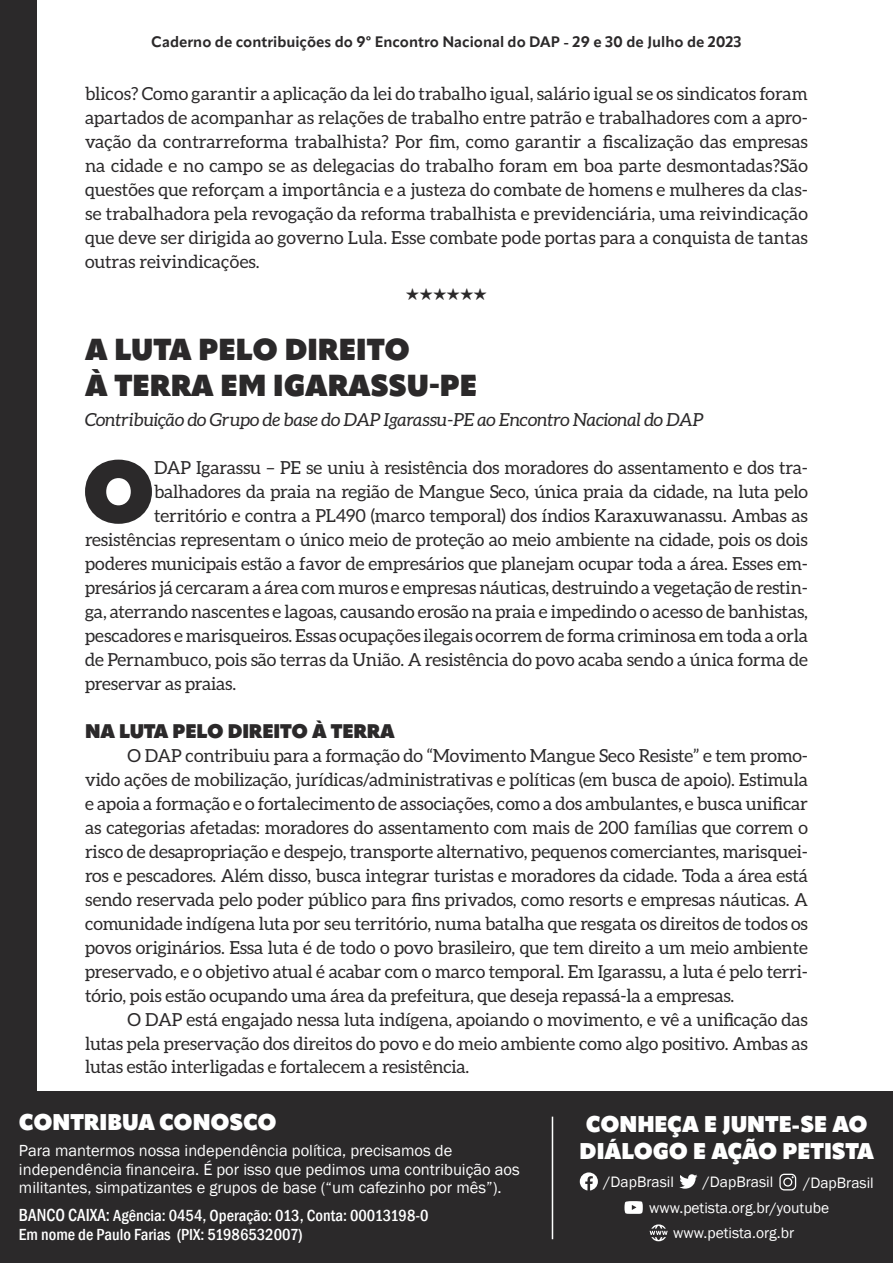
<style>
.page{position:relative;width:893px;height:1263px;background:#fff}
.page>*{position:absolute;margin:0;border:0;box-sizing:border-box;transform-origin:0 0}
.t1{font:800 85.8px "Apparat";color:#2b292a}
.t2{font:800 30px/36px "Apparat";color:#2b292a}
.t3{font:800 22.5px/27px "Apparat";color:#fff}
.t4{font:800 19.5px "Apparat";letter-spacing:-.01em;color:#2b292a}
.t5{font:18px/24px "Aleo";letter-spacing:-.01em;color:#2b292a;text-align:justify}
.t6{font:italic 18px "Aleo";letter-spacing:-.01em;color:#2b292a}
.t7{font:18px "Mercury Numeric G1";color:#2b292a}
.t8{font:16.5px/18.8px "Franklin Gothic";color:#fff}
.t9{font:500 condensed 16.5px/18.8px "Franklin Gothic";color:#fff}
.t10{font:15.45px/25.3px "Franklin Gothic";color:#fff}
.t11{font:700 15px "Apparat";color:#2b292a}
.s1{font-size:18px}
</style>
<div class="page">
<div style="left:0;top:0;width:37px;height:1263px;background:#2b292a"></div>
<div style="left:0;top:1092px;width:893px;height:171px;background:#2b292a"></div>
<hr style="left:552px;top:1116px;width:1px;height:123px;background:#fff">
<svg style="left:650px;top:1224px;width:18px;height:17px"></svg>
<svg style="left:580px;top:1172px;width:18px;height:18px"></svg>
<svg style="left:779px;top:1174px;width:17px;height:16px"></svg>
<svg style="left:679px;top:1174px;width:18px;height:15px"></svg>
<svg style="left:624px;top:1201px;width:19px;height:13px"></svg>
<p class="t11" style="left:151px;top:36px;width:592px">Caderno de contribuições do 9º Encontro Nacional do DAP - 29 e 30 de Julho de 2023</p>
<p class="t5" style="left:85px;top:81px;width:724px">blicos? Como garantir a aplicação da lei do trabalho igual, salário igual se os sindicatos foram apartados de acompanhar as relações de trabalho entre patrão e trabalhadores com a apro&shy;vação da contrarreforma trabalhista? Por fim, como garantir a fiscalização das empresas na cidade e no campo se as delegacias do trabalho foram em boa parte desmontadas?São questões que reforçam a importância e a justeza do combate de homens e mulheres da clas&shy;se trabalhadora pela revogação da reforma trabalhista e previdenciária, uma reivindicação que deve ser dirigida ao governo Lula. Esse combate pode portas para a conquista de tantas outras reivindicações.</p>
<p class="t7" style="left:406px;top:283px;width:82px">»»»»»»</p>
<h2 class="t2" style="left:85px;top:332px;width:394px">A LUTA PELO DIREITO<br>À TERRA EM IGARASSU-PE</h2>
<p class="t6" style="left:85px;top:412px;width:620px">Contribuição do Grupo de base do DAP Igarassu-PE ao Encontro Nacional do DAP</p>
<h1 class="t1" style="left:82px;top:444px;width:74px">O</h1>
<p class="t5" style="left:154px;top:456px;width:655px">DAP Igarassu – PE se uniu à resistência dos moradores do assentamento e dos tra-</p>
<p class="t5" style="left:154px;top:480px;width:655px">balhadores da praia na região de Mangue Seco, única praia da cidade, na luta pelo</p>
<p class="t5" style="left:154px;top:504px;width:655px">território e contra a PL490 (marco temporal) dos índios Karaxuwanassu. Ambas as</p>
<p class="t5" style="left:85px;top:528px;width:724px">resistências representam o único meio de proteção ao meio ambiente na cidade, pois os dois</p>
<p class="t5" style="left:85px;top:552px;width:724px">poderes municipais estão a favor de empresários que planejam ocupar toda a área. Esses em-</p>
<p class="t5" style="left:85px;top:576px;width:724px">presários já cercaram a área com muros e empresas náuticas, destruindo a vegetação de restin-</p>
<p class="t5" style="left:85px;top:600px;width:724px">ga, aterrando nascentes e lagoas, causando erosão na praia e impedindo o acesso de banhistas,</p>
<p class="t5" style="left:85px;top:624px;width:724px">pescadores e marisqueiros. Essas ocupações ilegais ocorrem de forma criminosa em toda a orla</p>
<p class="t5" style="left:85px;top:648px;width:724px">de Pernambuco, pois são terras da União. A resistência do povo acaba sendo a única forma de</p>
<p class="t5" style="left:85px;top:672px;width:153px">preservar as praias.</p>
<p class="t4" style="left:85px;top:720px;width:311px">NA LUTA PELO DIREITO À TERRA</p>
<p class="t5" style="left:85px;top:743px;width:724px;text-indent:43px">O DAP contribuiu para a formação do “Movimento Mangue Seco Resiste” e tem promo&shy;vido ações de mobilização, jurídicas/administrativas e políticas (em busca de apoio). Estimula e apoia a formação e o fortalecimento de associações, como a dos ambulantes, e busca unificar as categorias afetadas: moradores do assentamento com mais de 200 famílias que correm o risco de desapropriação e despejo, transporte alternativo, pequenos comerciantes, marisquei&shy;ros e pescadores. Além disso, busca integrar turistas e moradores da cidade. Toda a área está sendo reservada pelo poder público para fins privados, como resorts e empresas náuticas. A comunidade indígena luta por seu território, numa batalha que resgata os direitos de todos os povos originários. Essa luta é de todo o povo brasileiro, que tem direito a um meio ambiente preservado, e o objetivo atual é acabar com o marco temporal. Em Igarassu, a luta é pelo terri&shy;tório, pois estão ocupando uma área da prefeitura, que deseja repassá-la a empresas.</p>
<p class="t5" style="left:85px;top:1007px;width:724px;text-indent:43px">O DAP está engajado nessa luta indígena, apoiando o movimento, e vê a unificação das lutas pela preservação dos direitos do povo e do meio ambiente como algo positivo. Ambas as lutas estão interligadas e fortalecem a resistência.</p>
<p class="t3" style="left:19px;top:1108px;width:259px">CONTRIBUA CONOSCO</p>
<p class="t3" style="left:580px;top:1111px;width:296px">CONHEÇA E JUNTE-SE AO<br>DIÁLOGO E AÇÃO PETISTA</p>
<p class="t8" style="left:19px;top:1142px;width:502px">Para mantermos nossa independência política, precisamos de independência 昀椀nanceira. É por isso que pedimos uma contribuição aos militantes, simpatizantes e grupos de base (“um cafezinho por mês”).</p>
<p class="t10" style="left:603px;top:1170px;width:72px">/DapBrasil</p>
<p class="t10" style="left:703px;top:1170px;width:72px">/DapBrasil</p>
<p class="t10" style="left:649px;top:1170px;width:226px;text-indent:154px">/DapBrasil www.petista.org.br/youtube</p>
<p class="t9" style="left:19px;top:1208px;width:411px"><span class="s1">BANCO CAIXA:</span> Agência: 0454, Operação: 013, Conta: 00013198-0<br>Em nome de Paulo Farias (PIX: 51986532007)</p>
<p class="t10" style="left:673px;top:1221px;width:122px">www.petista.org.br</p>
</div>
